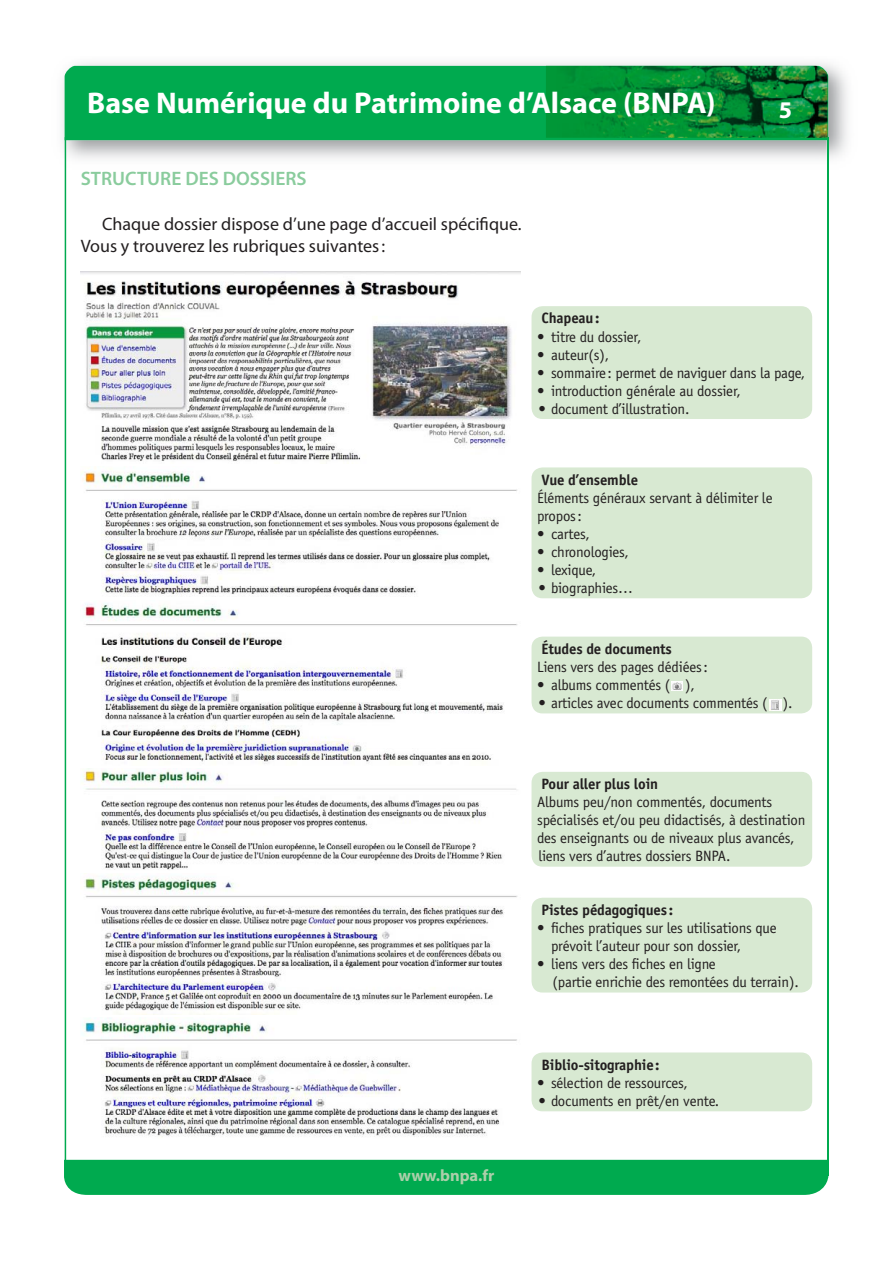
<style>
.page{position:relative;width:893px;height:1263px;background:#fff}
.page>*{position:absolute;margin:0;border:0;box-sizing:border-box;transform-origin:0 0}
.t1{font:700 30px "Myriad Pro";color:#fff}
.t2{font:700 24px "Myriad Pro";color:#fff}
.t3{font:600 19.5px "Myriad Pro";color:#8acc9d}
.t4{font:18px/22.5px "Myriad Pro";color:#231f20}
.t5{font:700 16.5px "Myriad Pro";color:#abcfaa}
.t6{font:15px/18px "Officina Sans";letter-spacing:-.01em;color:#231f20}
.t7{font:700 15px "Officina Sans";letter-spacing:-.01em;color:#231f20}
</style>
<div class="page">
<img style="left:62px;top:63px;width:786px;height:110px">
<div style="left:65px;top:66px;width:763px;height:74px;background:#00aa4f"></div>
<hr style="left:65px;top:137px;width:1px;height:1038px;background:#00aa4f">
<hr style="left:827px;top:138px;width:1px;height:1038px;background:#00aa4f">
<div style="left:64px;top:1160px;width:764px;height:35px;background:#00aa4f"></div>
<img style="left:546px;top:66px;width:281px;height:72px">
<img style="left:81px;top:272px;width:440px;height:189px">
<img style="left:81px;top:468px;width:436px;height:127px">
<img style="left:82px;top:603px;width:436px;height:161px">
<img style="left:83px;top:769px;width:434px;height:101px">
<img style="left:84px;top:877px;width:434px;height:137px">
<img style="left:82px;top:1018px;width:435px;height:119px">
<div style="left:531px;top:306px;width:281px;height:113px;background:#d8e9d2;border-radius:11px"></div>
<div style="left:531px;top:467px;width:281px;height:131px;background:#d8e9d2;border-radius:11px"></div>
<div style="left:531px;top:772px;width:281px;height:95px;background:#d8e9d2;border-radius:11px"></div>
<div style="left:531px;top:898px;width:281px;height:94px;background:#d8e9d2;border-radius:11px"></div>
<div style="left:531px;top:1052px;width:281px;height:59px;background:#d8e9d2;border-radius:11px"></div>
<div style="left:531px;top:637px;width:281px;height:76px;background:#d8e9d2;border-radius:11px"></div>
<svg style="left:770px;top:699px;width:11px;height:11px"></svg>
<svg style="left:672px;top:681px;width:10px;height:9px"></svg>
<h1 class="t1" style="left:87px;top:83px;width:630px">Base Numérique du Patrimoine d’Alsace (BNPA)</h1>
<h2 class="t2" style="left:779px;top:94px;width:15px">5</h2>
<h3 class="t3" style="left:81px;top:166px;width:227px">STRUCTURE DES DOSSIERS</h3>
<p class="t4" style="left:81px;top:212px;width:442px;text-indent:21px">Chaque dossier dispose d’une page d’accueil spécifique.<br>Vous y trouverez les rubriques suivantes :</p>
<p class="t7" style="left:542px;top:309px;width:59px">Chapeau :</p>
<p class="t6" style="left:537px;top:327px;width:106px">• titre du dossier,</p>
<p class="t6" style="left:537px;top:345px;width:74px">• auteur(s),</p>
<p class="t6" style="left:537px;top:363px;width:270px">• sommaire : permet de naviguer dans la page,</p>
<p class="t6" style="left:537px;top:381px;width:205px">• introduction générale au dossier,</p>
<p class="t6" style="left:539px;top:399px;width:152px">• document d’illustration.</p>
<p class="t7" style="left:542px;top:470px;width:98px">Vue d’ensemble</p>
<p class="t6" style="left:537px;top:489px;width:237px">Éléments généraux servant à délimiter le propos :</p>
<p class="t6" style="left:537px;top:525px;width:54px">• cartes,</p>
<p class="t6" style="left:537px;top:543px;width:93px">• chronologies,</p>
<p class="t6" style="left:537px;top:561px;width:61px">• lexique,</p>
<p class="t6" style="left:539px;top:579px;width:96px">• biographies…</p>
<p class="t7" style="left:542px;top:639px;width:132px">Études de documents</p>
<p class="t6" style="left:537px;top:658px;width:172px">Liens vers des pages dédiées :</p>
<p class="t6" style="left:537px;top:676px;width:159px">• albums commentés ( ),</p>
<p class="t6" style="left:539px;top:694px;width:255px">• articles avec documents commentés ( ).</p>
<p class="t7" style="left:542px;top:775px;width:118px">Pour aller plus loin</p>
<p class="t6" style="left:537px;top:793px;width:270px">Albums peu/non commentés, documents spécialisés et/ou peu didactisés, à destination des enseignants ou de niveaux plus avancés, liens vers d’autres dossiers BNPA.</p>
<p class="t7" style="left:542px;top:900px;width:133px">Pistes pédagogiques :</p>
<p class="t6" style="left:551px;top:919px;width:227px;text-indent:-14px">• fiches pratiques sur les utilisations que prévoit l’auteur pour son dossier,</p>
<p class="t6" style="left:552px;top:955px;width:248px;text-indent:-15px">• liens vers des fiches en ligne<br>(partie enrichie des remontées du terrain).</p>
<p class="t5" style="left:398px;top:1165px;width:97px">www.bnpa.fr</p>
<p class="t7" style="left:542px;top:1055px;width:120px">Biblio-sitographie :</p>
<p class="t6" style="left:537px;top:1074px;width:152px">• sélection de ressources,</p>
<p class="t6" style="left:539px;top:1092px;width:182px">• documents en prêt/en vente.</p>
</div>
